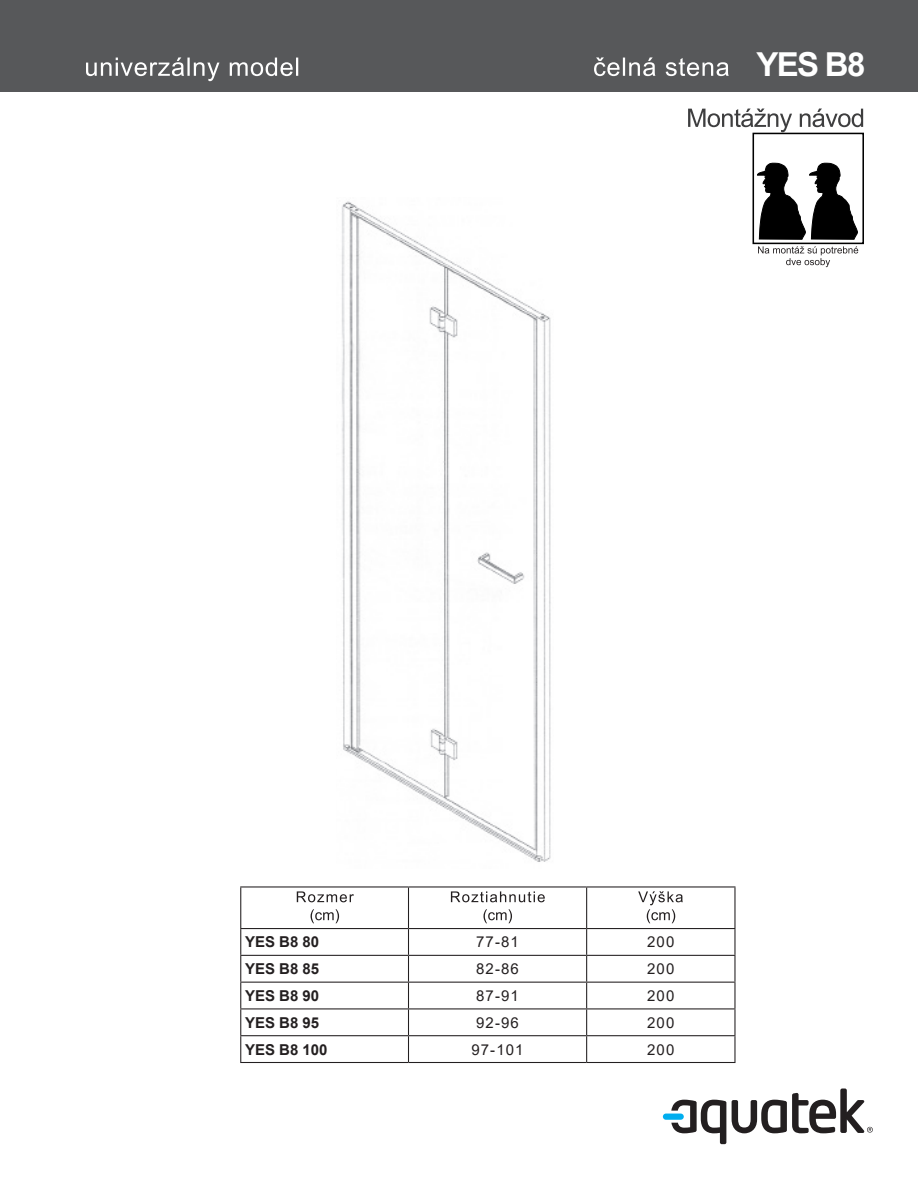
<style>
.page{position:relative;width:918px;height:1188px;background:#fff}
.page>*{position:absolute;margin:0;border:0;box-sizing:border-box;transform-origin:0 0}
.t1{font:700 33px "Arial";color:#fff}
.t2{font:15px "Arial";letter-spacing:.075em;color:#231f20}
.t3{font:700 15px "Arial";color:#231f20}
</style>
<div class="page">
<img style="left:341px;top:201px;width:210px;height:661px">
<div style="left:0;top:0;width:918px;height:92px;background:#57585a"></div>
<svg style="left:594px;top:57px;width:135px;height:19px"></svg>
<svg style="left:86px;top:57px;width:212px;height:24px"></svg>
<svg style="left:688px;top:109px;width:175px;height:23px"></svg>
<svg style="left:671px;top:1089px;width:202px;height:55px"></svg>
<div style="left:663px;top:1114px;width:21px;height:6px;background:#00aeef;border-radius:3px"></div>
<svg style="left:757px;top:163px;width:101px;height:77px"></svg>
<div style="left:753px;top:133px;width:111px;height:111px;border:2px solid #000"></div>
<svg style="left:758px;top:246px;width:100px;height:21px"></svg>
<hr style="left:240px;top:886px;width:169px;height:2px;background:#231f20">
<hr style="left:240px;top:888px;width:1px;height:40px;background:#231f20">
<hr style="left:409px;top:886px;width:178px;height:2px;background:#231f20">
<hr style="left:408px;top:888px;width:1px;height:40px;background:#231f20">
<hr style="left:587px;top:886px;width:149px;height:2px;background:#231f20">
<hr style="left:586px;top:888px;width:1px;height:40px;background:#231f20">
<hr style="left:734px;top:888px;width:2px;height:40px;background:#231f20">
<hr style="left:240px;top:928px;width:169px;height:1px;background:#231f20">
<hr style="left:409px;top:928px;width:178px;height:1px;background:#231f20">
<hr style="left:587px;top:928px;width:149px;height:1px;background:#231f20">
<hr style="left:734px;top:929px;width:2px;height:26px;background:#231f20">
<hr style="left:240px;top:955px;width:169px;height:1px;background:#231f20">
<hr style="left:409px;top:955px;width:178px;height:1px;background:#231f20">
<hr style="left:587px;top:955px;width:149px;height:1px;background:#231f20">
<hr style="left:734px;top:956px;width:2px;height:26px;background:#231f20">
<hr style="left:240px;top:982px;width:169px;height:1px;background:#231f20">
<hr style="left:409px;top:982px;width:178px;height:1px;background:#231f20">
<hr style="left:587px;top:982px;width:149px;height:1px;background:#231f20">
<hr style="left:734px;top:983px;width:2px;height:25px;background:#231f20">
<hr style="left:240px;top:1008px;width:169px;height:1px;background:#231f20">
<hr style="left:409px;top:1008px;width:178px;height:1px;background:#231f20">
<hr style="left:587px;top:1008px;width:149px;height:1px;background:#231f20">
<hr style="left:734px;top:1009px;width:2px;height:26px;background:#231f20">
<hr style="left:240px;top:1035px;width:169px;height:1px;background:#231f20">
<svg style="left:240px;top:929px;width:1px;height:133px"></svg>
<hr style="left:409px;top:1035px;width:178px;height:1px;background:#231f20">
<svg style="left:408px;top:929px;width:1px;height:133px"></svg>
<hr style="left:587px;top:1035px;width:149px;height:1px;background:#231f20">
<svg style="left:586px;top:929px;width:1px;height:133px"></svg>
<hr style="left:734px;top:1036px;width:2px;height:26px;background:#231f20">
<hr style="left:240px;top:1062px;width:169px;height:1px;background:#231f20">
<hr style="left:409px;top:1062px;width:178px;height:1px;background:#231f20">
<hr style="left:587px;top:1062px;width:149px;height:1px;background:#231f20">
<svg style="left:297px;top:891px;width:57px;height:11px"></svg>
<svg style="left:311px;top:909px;width:28px;height:14px"></svg>
<svg style="left:451px;top:891px;width:94px;height:11px"></svg>
<svg style="left:484px;top:909px;width:28px;height:14px"></svg>
<svg style="left:638px;top:891px;width:45px;height:32px"></svg>
<h1 class="t1" style="left:756px;top:41px;width:111px">YES B8</h1>
<p class="t3" style="left:245px;top:932px;width:76px">YES B8 80</p>
<p class="t2" style="left:476px;top:932px;width:44px">77-81</p>
<p class="t2" style="left:647px;top:932px;width:29px">200</p>
<p class="t3" style="left:245px;top:958px;width:76px">YES B8 85</p>
<p class="t2" style="left:476px;top:959px;width:44px">82-86</p>
<p class="t2" style="left:647px;top:959px;width:29px">200</p>
<p class="t3" style="left:245px;top:985px;width:76px">YES B8 90</p>
<p class="t2" style="left:476px;top:985px;width:44px">87-91</p>
<p class="t2" style="left:647px;top:985px;width:29px">200</p>
<p class="t3" style="left:245px;top:1012px;width:76px">YES B8 95</p>
<p class="t2" style="left:476px;top:1012px;width:44px">92-96</p>
<p class="t2" style="left:647px;top:1012px;width:29px">200</p>
<p class="t3" style="left:245px;top:1039px;width:84px">YES B8 100</p>
<p class="t2" style="left:471px;top:1039px;width:54px">97-101</p>
<p class="t2" style="left:647px;top:1039px;width:29px">200</p>
</div>
